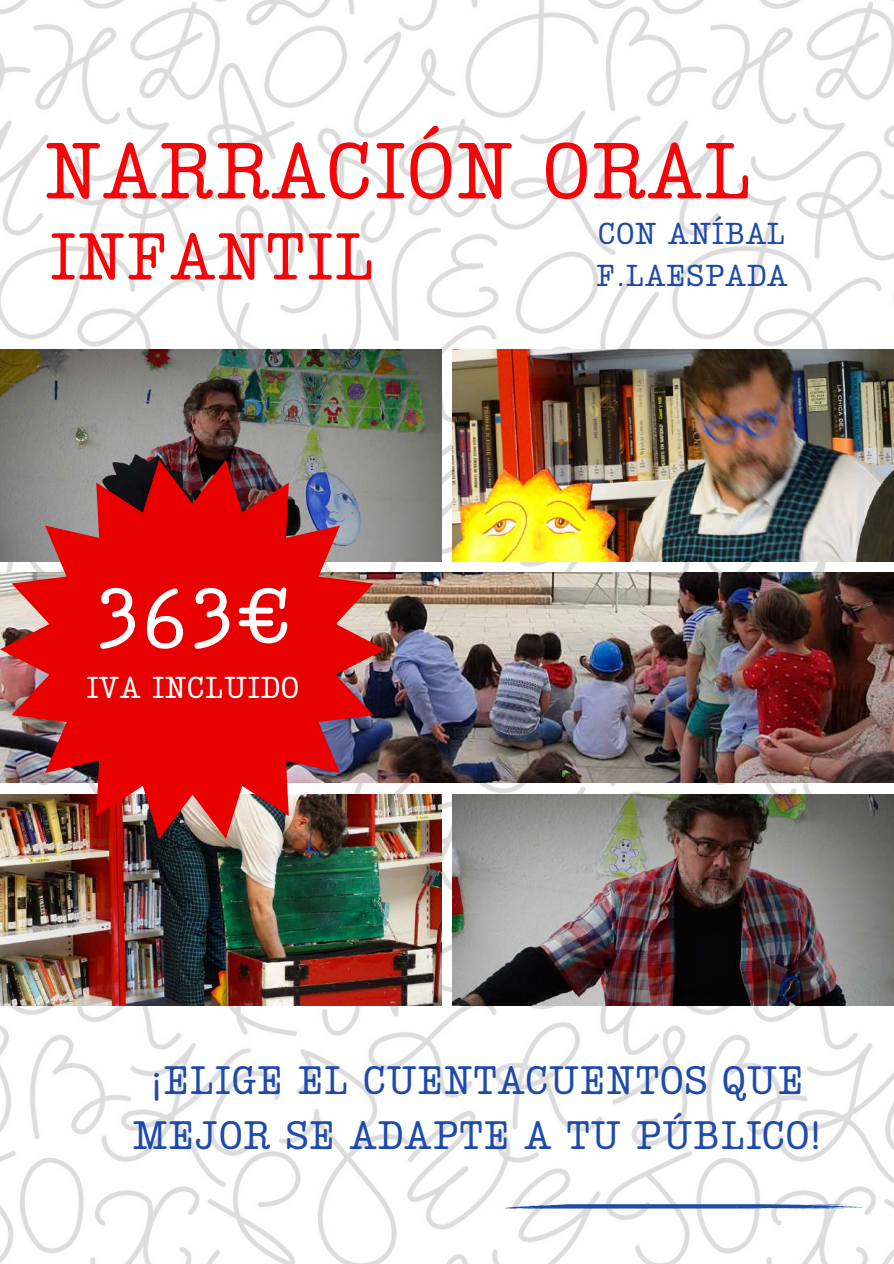
<style>
.page{position:relative;width:894px;height:1264px;background:#fff}
.page>*{position:absolute;margin:0;border:0;box-sizing:border-box;transform-origin:0 0}
.t1{font:80.1px "Lumios TW New";color:#f50507}
.t2{font:78.6px "Lumios TW New";color:#fff}
.t3{font:66.6px "Lumios TW New";color:#f50507}
.t4{font:40.05px/55.2px "Lumios TW New";color:#1e4aab;text-align:center}
.t5{font:30.6px/42.8px "Lumios TW New";color:#1e4aab}
.t6{font:30.6px "Lumios TW New";color:#fff}
</style>
<div class="page">
<img style="left:0;top:0;width:893px;height:1263px">
<img style="left:0;top:349px;width:441px;height:212px">
<img style="left:452px;top:349px;width:441px;height:212px">
<img style="left:385px;top:572px;width:508px;height:210px">
<img style="left:0;top:794px;width:441px;height:211px">
<img style="left:452px;top:794px;width:441px;height:211px">
<svg style="left:505px;top:1204px;width:357px;height:5px;background:#5b7ac0"></svg>
<img style="left:0;top:459px;width:385px;height:380px">
<h1 class="t1" style="left:43px;top:116px;width:711px">NARRACIÓN ORAL</h1>
<p class="t5" style="left:595px;top:209px;width:194px">CON ANÍBAL<br>F.LAESPADA</p>
<h3 class="t3" style="left:49px;top:211px;width:328px">INFANTIL</h3>
<h2 class="t2" style="left:93px;top:562px;width:200px">363€</h2>
<p class="t6" style="left:86px;top:666px;width:215px">IVA INCLUIDO</p>
<p class="t4" style="left:132px;top:1049px;width:690px">¡ELIGE EL CUENTACUENTOS QUE<br>MEJOR SE ADAPTE A TU PÚBLICO!</p>
</div>
